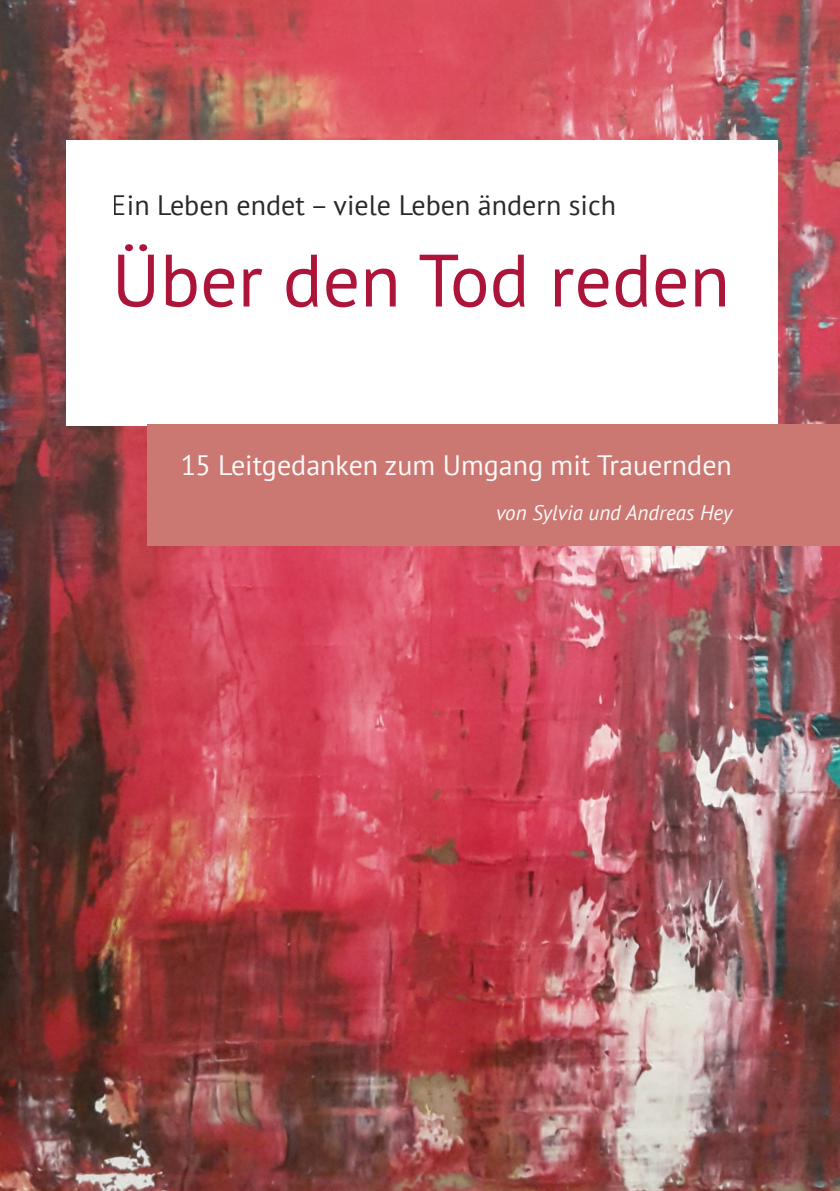
<style>
.page{position:relative;width:840px;height:1191px;background:#fff}
.page>*{position:absolute;margin:0;border:0;box-sizing:border-box;transform-origin:0 0}
.t1{font:74px "PT Sans";color:#a90a31}
.t2{font:28px "PT Sans";color:#fff}
.t3{font:28px "PT Sans";color:#231f20}
.t4{font:italic 21px "PT Sans";color:#fff}
</style>
<div class="page">
<img style="left:0;top:0;width:839px;height:1191px">
<div style="left:66px;top:140px;width:711px;height:285px;background:#fff"></div>
<div style="left:147px;top:424px;width:692px;height:121px;background:#cb7873"></div>
<p class="t3" style="left:112px;top:188px;width:505px">Ein Leben endet – viele Leben ändern sich</p>
<h1 class="t1" style="left:112px;top:233px;width:619px">Über den Tod reden</h1>
<p class="t2" style="left:180px;top:447px;width:553px">15 Leitgedanken zum Umgang mit Trauernden</p>
<p class="t4" style="left:496px;top:499px;width:237px">von Sylvia und Andreas Hey</p>
</div>
